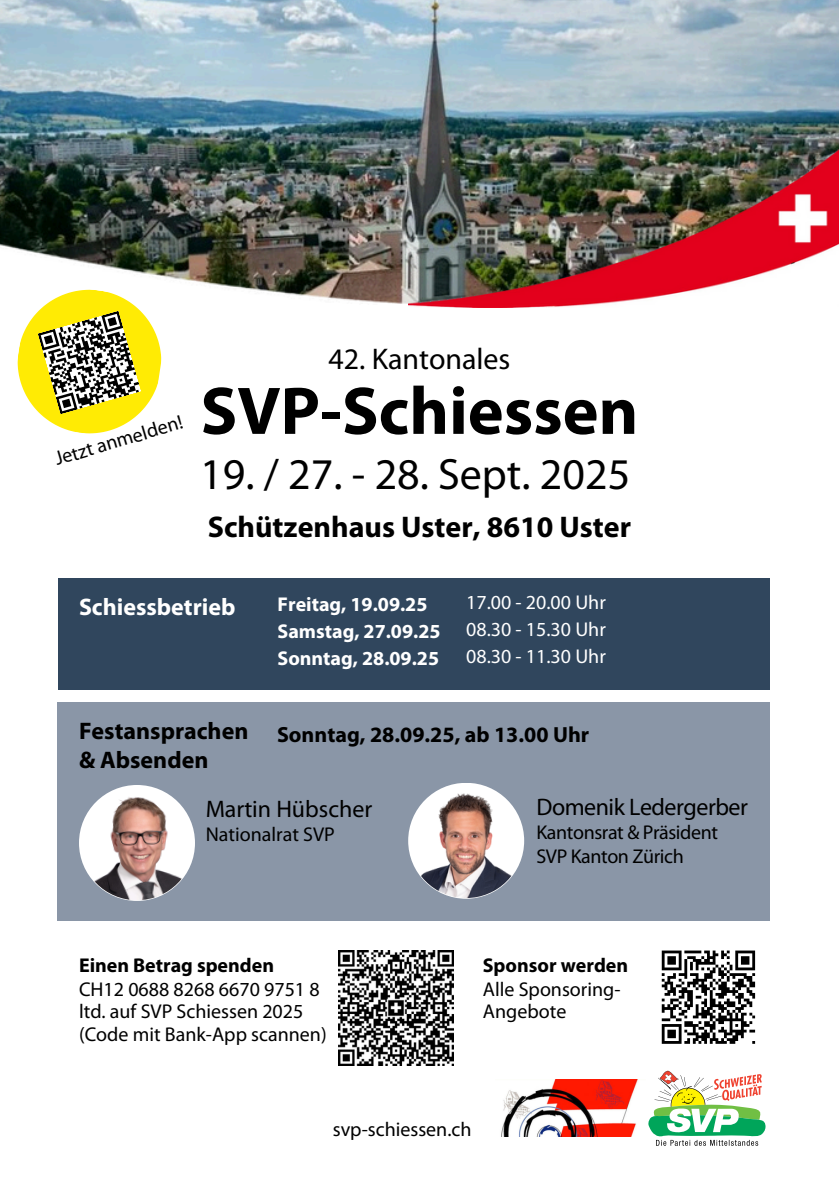
<style>
.page{position:relative;width:839px;height:1191px;background:#fff}
.page>*{position:absolute;margin:0;border:0;box-sizing:border-box;transform-origin:0 0}
.t1{font:700 68px "Myriad Pro";color:#000}
.t2{font:44px "Myriad Pro";color:#000}
.t3{font:700 30px "Myriad Pro";color:#000}
.t4{font:30px "Myriad Pro";color:#000}
.t5{font:700 24px "Myriad Pro";color:#000}
.t6{font:24px "Myriad Pro";letter-spacing:-.02em;color:#000}
.t7{font:700 24px "Myriad Pro";color:#fff}
.t8{font:24px "Myriad Pro";color:#000}
.t9{font:700 22px "Myriad Pro";color:#000}
.t10{font:20px/22.4px "Myriad Pro";color:#000}
.t11{font:700 20px "Myriad Pro";color:#fff}
.t12{font:20px "Myriad Pro";color:#fff}
.t13{font:20px/24px "Myriad Pro";letter-spacing:-.02em;color:#000}
.t14{font:700 20px "Myriad Pro";color:#000}
</style>
<div class="page">
<svg style="left:648px;top:1071px;width:118px;height:75px"></svg>
<img style="left:501px;top:1080px;width:137px;height:56px">
<img style="left:0;top:0;width:838px;height:142px">
<img style="left:0;top:116px;width:412px;height:188px">
<img style="left:408px;top:142px;width:430px;height:165px">
<img style="left:338px;top:951px;width:116px;height:115px">
<div style="left:59px;top:578px;width:710px;height:111px;background:#30465d"></div>
<div style="left:57px;top:702px;width:712px;height:219px;background:#8a96a7"></div>
<svg style="left:79px;top:785px;width:116px;height:116px"></svg>
<img style="left:80px;top:786px;width:114px;height:114px;border-radius:50%">
<svg style="left:408px;top:783px;width:116px;height:116px"></svg>
<img style="left:409px;top:784px;width:114px;height:114px;border-radius:50%">
<svg style="left:8px;top:280px;width:162px;height:154px"></svg>
<svg style="left:661px;top:951px;width:94px;height:93px"></svg>
<h3 class="t10" style="left:52px;top:450px;width:134px;rotate:-16deg">Jetzt anmelden!</h3>
<h4 class="t4" style="left:328px;top:347px;width:183px">42. Kantonales</h4>
<h1 class="t1" style="left:200px;top:383px;width:439px">SVP-Schiessen</h1>
<p class="t2" style="left:200px;top:456px;width:431px">19. / 27. - 28. Sept. 2025</p>
<h2 class="t3" style="left:208px;top:515px;width:425px">Schützenhaus Uster, 8610 Uster</h2>
<p class="t7" style="left:79px;top:597px;width:158px">Schiessbetrieb</p>
<p class="t11" style="left:277px;top:596px;width:151px">Freitag, 19.09.25</p>
<p class="t11" style="left:277px;top:623px;width:164px">Samstag, 27.09.25</p>
<p class="t11" style="left:277px;top:650px;width:163px">Sonntag, 28.09.25</p>
<h5 class="t12" style="left:466px;top:594px;width:141px">17.00 - 20.00 Uhr</h5>
<h5 class="t12" style="left:466px;top:621px;width:141px">08.30 - 15.30 Uhr</h5>
<h6 class="t12" style="left:466px;top:648px;width:141px">08.30 - 11.30 Uhr</h6>
<p class="t5" style="left:79px;top:721px;width:171px">Festansprachen</p>
<p class="t9" style="left:277px;top:726px;width:313px">Sonntag, 28.09.25, ab 13.00 Uhr</p>
<p class="t5" style="left:79px;top:750px;width:131px">&amp; Absenden</p>
<p class="t8" style="left:206px;top:799px;width:168px">Martin Hübscher</p>
<p class="t10" style="left:206px;top:825px;width:131px">Nationalrat SVP</p>
<p class="t6" style="left:536px;top:797px;width:213px">Domenik Ledergerber</p>
<p class="t13" style="left:536px;top:822px;width:183px">Kantonsrat &amp; Präsident<br>SVP Kanton Zürich</p>
<h5 class="t14" style="left:79px;top:957px;width:196px">Einen Betrag spenden</h5>
<p class="t10" style="left:79px;top:980px;width:242px">CH12 0688 8268 6670 9751 8</p>
<p class="t10" style="left:79px;top:1002px;width:226px">ltd. auf SVP Schiessen 2025</p>
<p class="t10" style="left:79px;top:1025px;width:249px">(Code mit Bank-App scannen)</p>
<p class="t14" style="left:483px;top:957px;width:147px">Sponsor werden</p>
<p class="t10" style="left:483px;top:980px;width:139px">Alle Sponsoring-<br>Angebote</p>
<p class="t10" style="left:333px;top:1120px;width:140px">svp-schiessen.ch</p>
</div>
